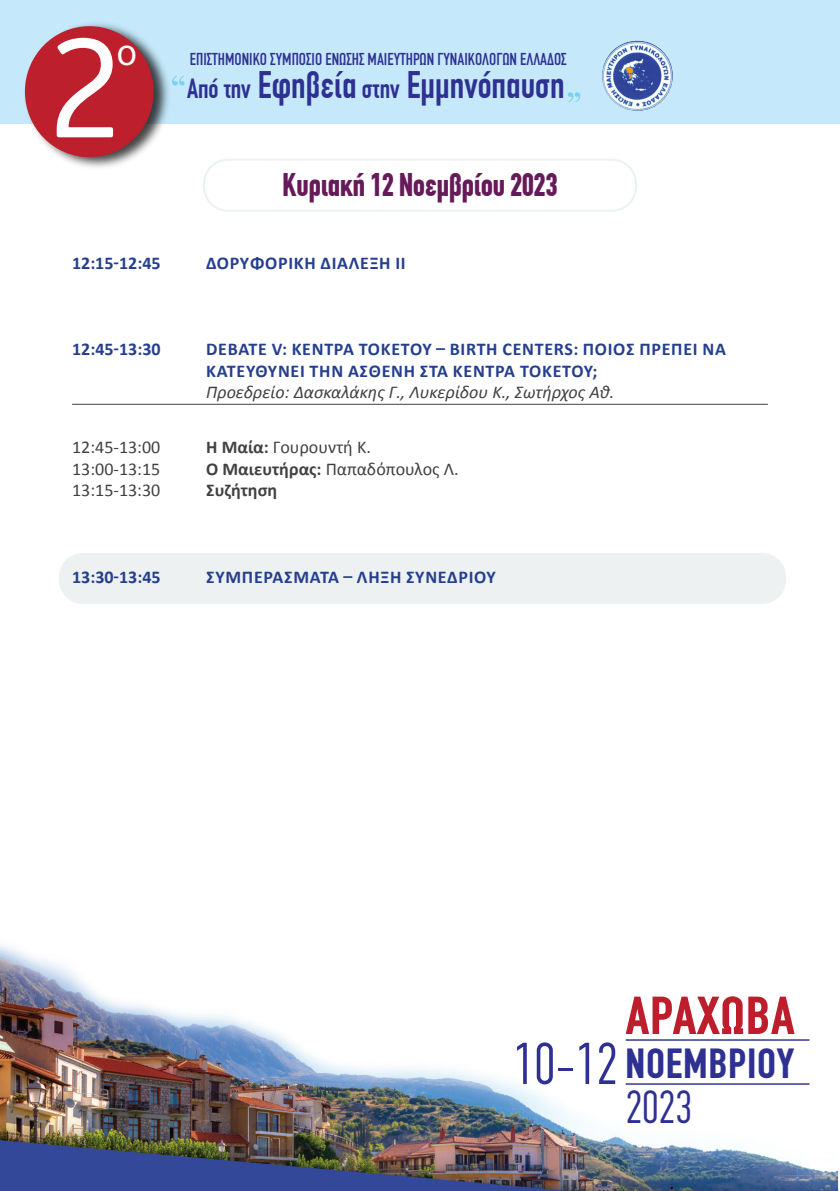
<style>
.page{position:relative;width:840px;height:1191px;background:#fff}
.page>*{position:absolute;margin:0;border:0;box-sizing:border-box;transform-origin:0 0}
.t1{font:148px "GE Inspira Sans";color:#fff}
.t2{font:700 53.6px "PF Din Text Compressed";color:#be1d2c;scale:1.09 1}
.t3{font:300 46.6px "PF Din Text Compressed";color:#2e3092}
.t4{font:700 42.4px "PF Din Text Compressed";color:#2e3092;scale:1.08 1}
.t5{font:39.8px "GE Inspira Sans";color:#fff}
.t6{font:condensed 37.4px "CF Din";color:#2e3092}
.t7{font:700 condensed 32px "CF Din";color:#661a59}
.t8{font:700 18px/21.6px "Calibri";letter-spacing:.04em;color:#253f8e}
.t9{font:18px "Calibri";color:#414042}
.t10{font:italic 18px "Calibri";color:#414042}
.t11{font:700 18px "Calibri";color:#414042}
.t12{font:500 17.4px "PF Din Text Compressed";color:#2e3092}
.s1{font-size:27px}
.s2{font-weight:700}
.s3{font-weight:300;font-size:59.2px}
</style>
<div class="page">
<div style="left:0;top:0;width:835px;height:123px;background:#c5e9fa"></div>
<img style="left:601px;top:40px;width:71px;height:71px;border-radius:35px">
<img style="left:0;top:945px;width:810px;height:154px">
<img style="left:0;top:1099px;width:621px;height:38px">
<img style="left:0;top:1137px;width:817px;height:54px">
<img style="left:21px;top:23px;width:153px;height:145px">
<div style="left:25px;top:26px;width:129px;height:131px;background:#be1f2d;border-radius:50%"></div>
<svg style="left:172px;top:76px;width:12px;height:9px"></svg>
<svg style="left:567px;top:92px;width:13px;height:10px"></svg>
<div style="left:809px;top:0;width:30px;height:123px;background:#c5e9fa"></div>
<hr style="left:625px;top:1039px;width:184px;height:1px;background:#2d3490">
<hr style="left:625px;top:1083px;width:184px;height:1px;background:#2d3490">
<img style="left:817px;top:1170px;width:21px;height:21px">
<div style="left:59px;top:553px;width:726px;height:51px;background:#edf1f2;border-radius:24px"></div>
<hr style="left:72px;top:404px;width:695px;height:1px;background:#414042">
<div style="left:203px;top:159px;width:433px;height:53px;border:2px solid #edf1f2;border-radius:24px"></div>
<h1 class="t1" style="left:46px;top:-4px;width:79px">2</h1>
<h3 class="t5" style="left:116px;top:27px;width:22px">o</h3>
<p class="t12" style="left:190px;top:49px;width:378px">ΕΠΙΣΤΗΜΟΝΙΚΟ ΣΥΜΠΟΣΙΟ ΕΝΩΣΗΣ ΜΑΙΕΥΤΗΡΩΝ ΓΥΝΑΙΚΟΛΟΓΩΝ ΕΛΛΑ∆ΟΣ</p>
<h3 class="t6" style="left:187px;top:64px;width:379px"><span class="s1">Από την</span> Εφηβεία <span class="s1">στην</span> Εµµηνόπαυση</h3>
<h3 class="t7" style="left:282px;top:167px;width:276px">Κυριακή 12 Νοεμβρίου 2023</h3>
<p class="t8" style="left:72px;top:251px;width:90px">12:15-12:45</p>
<p class="t8" style="left:206px;top:251px;width:201px">ΔΟΡΥΦΟΡΙΚΉ ΔΙΆΛΕΞΗ ΙI</p>
<p class="t8" style="left:72px;top:338px;width:90px">12:45-13:30</p>
<p class="t8" style="left:206px;top:338px;width:521px">DEBATE V: ΚΈΝΤΡΑ ΤΟΚΕΤΟΎ – BIRTH CENTERS: ΠΟΙΌΣ ΠΡΈΠΕΙ ΝΑ<br>ΚΑΤΕΥΘΎΝΕΙ ΤΗΝ ΑΣΘΕΝΉ ΣΤΑ ΚΈΝΤΡΑ ΤΟΚΕΤΟΎ;</p>
<p class="t10" style="left:206px;top:380px;width:409px">Προεδρείο: Δασκαλάκης Γ., Λυκερίδου Κ., Σωτήρχος Αθ.</p>
<p class="t9" style="left:72px;top:434px;width:90px">12:45-13:00</p>
<p class="t9" style="left:206px;top:434px;width:166px"><span class="s2">Η Μαία:</span> Γουρουντή Κ.</p>
<p class="t9" style="left:72px;top:456px;width:90px">13:00-13:15</p>
<p class="t9" style="left:206px;top:456px;width:254px"><span class="s2">Ο Μαιευτήρας:</span> Παπαδόπουλος Λ.</p>
<p class="t9" style="left:72px;top:477px;width:90px">13:15-13:30</p>
<p class="t11" style="left:206px;top:477px;width:72px">Συζήτηση</p>
<p class="t8" style="left:72px;top:565px;width:90px">13:30-13:45</p>
<p class="t8" style="left:206px;top:565px;width:291px">ΣΥΜΠΕΡΆΣΜΑΤΑ – ΛΉΞΗ ΣΥΝΕΔΡΊΟΥ</p>
<h2 class="t2" style="left:624px;top:984px;width:157px">ΑΡΑΧΩΒΑ</h2>
<h3 class="t4" style="left:513px;top:1038px;width:262px"><span class="s3">10-12</span> ΝΟΕΜΒΡΙΟΥ</h3>
<h3 class="t3" style="left:625px;top:1080px;width:68px">2023</h3>
</div>
